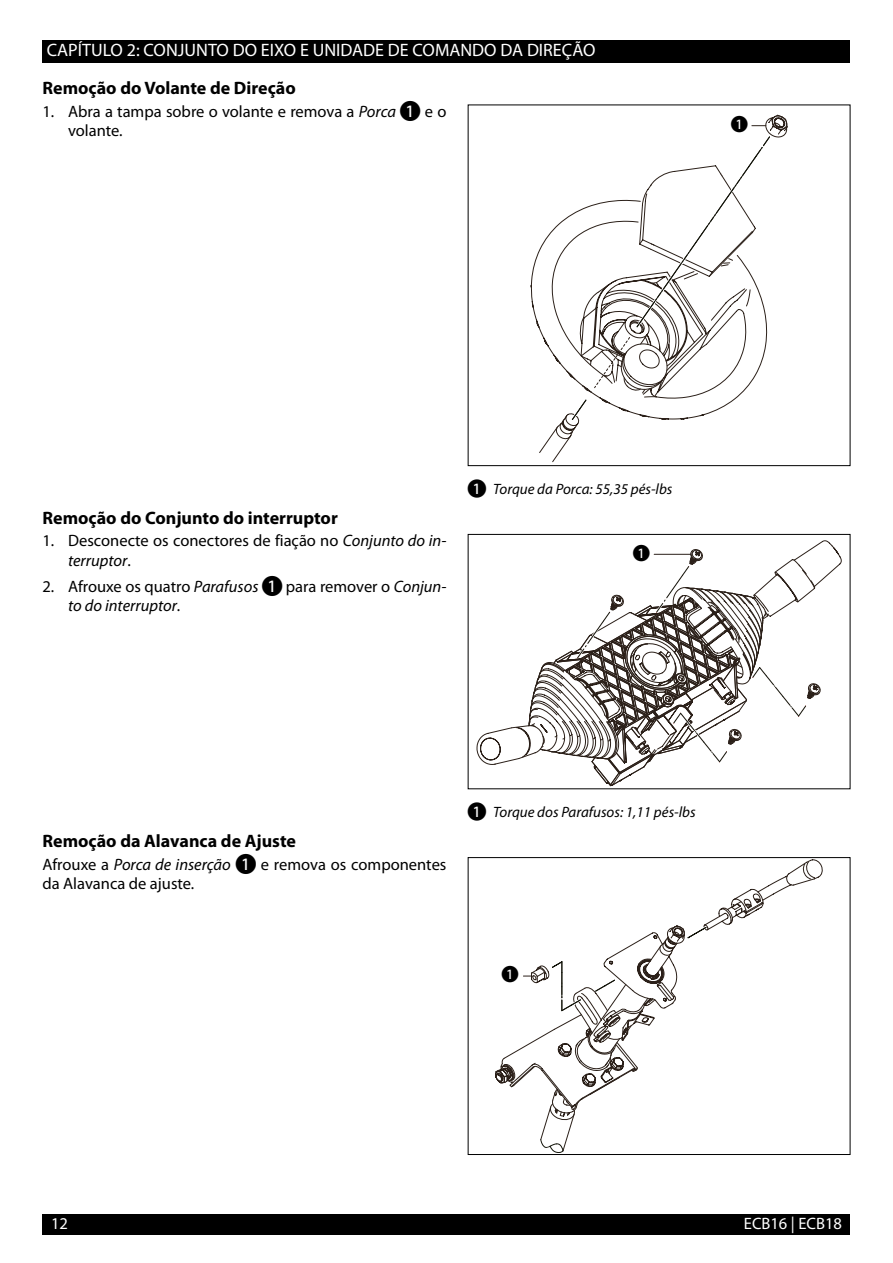
<style>
.page{position:relative;width:893px;height:1263px;background:#fff}
.page>*{position:absolute;margin:0;border:0;box-sizing:border-box;transform-origin:0 0}
.t1{font:700 18px "Myriad Pro";color:#000}
.t2{font:18px "Myriad Pro";color:#fff}
.t3{font:16.5px/19.5px "Myriad Pro";color:#000}
.t4{font:italic 16.5px/19.5px "Myriad Pro";color:#000}
.t5{font:16.5px "Myriad Pro";color:#fff}
.t6{font:italic 15px "Myriad Pro";color:#000}
.t7{font:13.5px "Circles";color:#000}
.s1{font-style:italic}
.s2{font-family:"Circles"}
.s3{font-style:normal}
.s4{font-family:"Circles";font-style:normal}
</style>
<div class="page">
<div style="left:43px;top:40px;width:807px;height:23px;background:#000"></div>
<div style="left:43px;top:1214px;width:807px;height:21px;background:#000"></div>
<svg style="left:530px;top:114px;width:258px;height:349px"></svg>
<svg style="left:569px;top:134px;width:203px;height:288px"></svg>
<svg style="left:531px;top:136px;width:239px;height:284px"></svg>
<svg style="left:476px;top:540px;width:366px;height:247px"></svg>
<div style="left:468px;top:534px;width:382px;height:255px;border:1px solid #000"></div>
<svg style="left:496px;top:859px;width:327px;height:294px"></svg>
<div style="left:468px;top:857px;width:382px;height:298px;border:1px solid #000"></div>
<p class="t2" style="left:47px;top:39px;width:550px">CAPÍTULO 2: CONJUNTO DO EIXO E UNIDADE DE COMANDO DA DIREÇÃO</p>
<p class="t1" style="left:43px;top:76px;width:255px">Remoção do Volante de Direção</p>
<p class="t3" style="left:68px;top:101px;width:380px;text-indent:-26px">1. Abra a tampa sobre o volante e remova a <span class="s1">Porca</span> <span class="s2">A</span> e o volante.</p>
<p class="t7" style="left:731px;top:117px;width:18px">A</p>
<p class="t1" style="left:43px;top:506px;width:297px">Remoção do Conjunto do interruptor</p>
<p class="t3" style="left:68px;top:531px;width:380px;text-indent:-26px">1. Desconecte os conectores de fiação no <span class="s1">Conjunto do in&shy;terruptor</span>.</p>
<p class="t4" style="left:68px;top:576px;width:380px;text-indent:-26px"><span class="s3">2. Afrouxe os quatro</span> Parafusos <span class="s4">A</span> <span class="s3">para remover o</span> Conjun&shy;to do interruptor<span class="s3">.</span></p>
<p class="t6" style="left:468px;top:480px;width:206px"><span class="s4">A</span> Torque da Porca: 55,35 pés-lbs</p>
<p class="t7" style="left:633px;top:546px;width:18px">A</p>
<p class="t1" style="left:43px;top:829px;width:255px">Remoção da Alavanca de Ajuste</p>
<p class="t3" style="left:43px;top:854px;width:405px">Afrouxe a <span class="s1">Porca de inserção</span> <span class="s2">A</span> e remova os componentes da Alavanca de ajuste.</p>
<p class="t6" style="left:468px;top:803px;width:229px"><span class="s4">A</span> Torque dos Parafusos: 1,11 pés-lbs</p>
<p class="t7" style="left:502px;top:966px;width:18px">A</p>
<p class="t5" style="left:51px;top:1213px;width:18px">12</p>
<p class="t5" style="left:744px;top:1213px;width:100px">ECB16 | ECB18</p>
</div>
